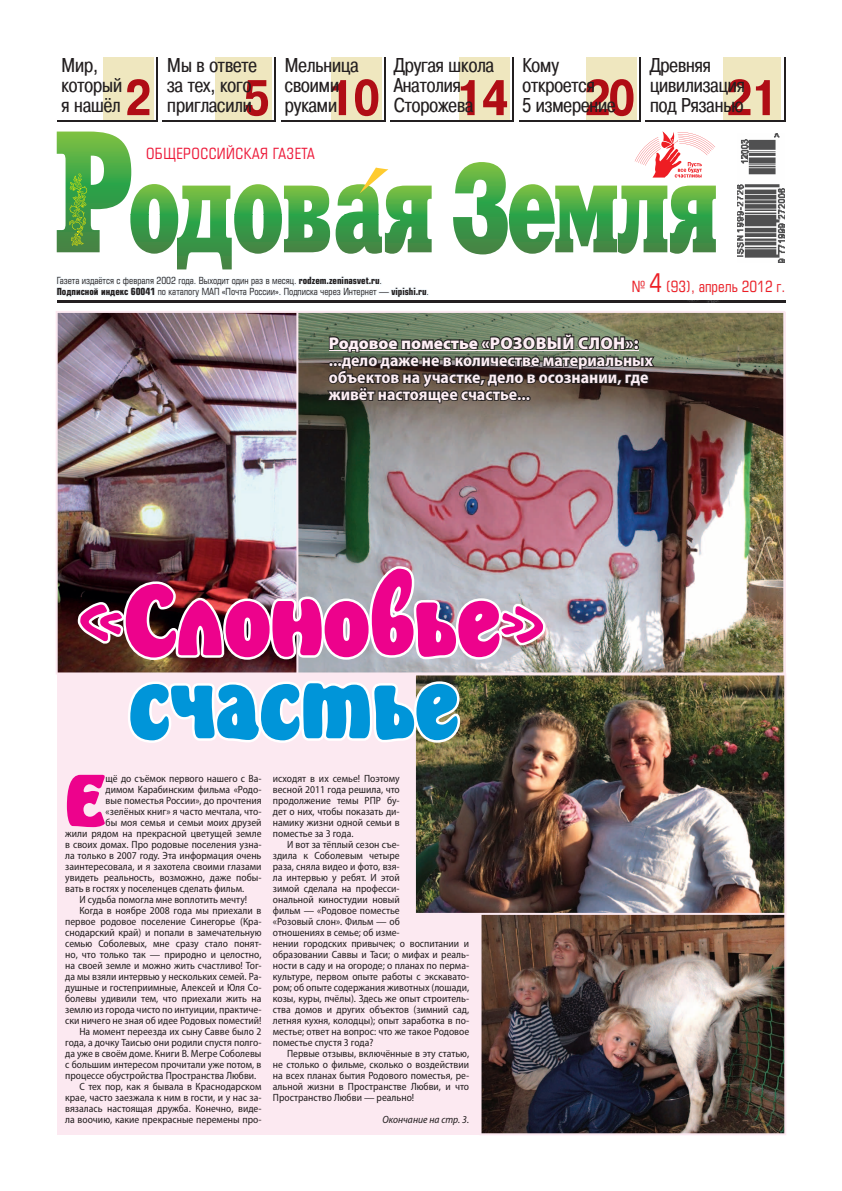
<style>
.page{position:relative;width:842px;height:1191px;background:#fff}
.page>*{position:absolute;margin:0;border:0;box-sizing:border-box;transform-origin:0 0}
.t1{font:99.4px/83px "Bulka";color:#ed028c;text-align:center;scale:.9 1}
.t2{font:73.4px "Bulka";color:#ed028c}
.t3{font:700 50px "Pragmatica Cond C";letter-spacing:-.04em;color:#b00d15}
.t4{font:20px/20px "Pragmatica Cond C";color:#231f20}
.t5{font:700 semi-condensed 17px/17px "Myriad Pro";color:#fdeef4}
.t6{font:900 17px "Myriad Pro";color:#fdeef4}
.t7{font:15px "Europe Cond";letter-spacing:.035em;color:#ed1a3a}
.t8{font:15px "Europe Cond";color:#ee1d23}
.t9{font:semi-condensed 10.5px/11px "Myriad Pro";color:#231f20;text-align:justify}
.t10{font:italic semi-condensed 10.5px "Myriad Pro";color:#231f20}
.t11{font:9.5px/11px "Europe Cond";color:#231f20}
.s1{font-size:25px}
.s2{font-weight:700}
.s3{font-family:"Brush Type"}
.s4{color:#0095d9}
</style>
<div class="page">
<img style="left:784px;top:188px;width:1px;height:74px">
<div style="left:57px;top:312px;width:728px;height:822px;background:#fce9f1"></div>
<div style="left:724px;top:57px;width:57px;height:64px;background:#efe7bf"></div>
<hr style="left:784px;top:57px;width:1px;height:64px;background:#231f20">
<hr style="left:646px;top:121px;width:139px;height:1px;background:#231f20">
<div style="left:331px;top:57px;width:50px;height:64px;background:#efe7bf"></div>
<hr style="left:385px;top:57px;width:1px;height:64px;background:#231f20">
<hr style="left:281px;top:121px;width:105px;height:1px;background:#231f20">
<div style="left:460px;top:57px;width:50px;height:64px;background:#efe7bf"></div>
<hr style="left:513px;top:57px;width:1px;height:64px;background:#231f20">
<hr style="left:391px;top:121px;width:123px;height:1px;background:#231f20">
<div style="left:586px;top:57px;width:51px;height:64px;background:#efe7bf"></div>
<hr style="left:640px;top:57px;width:1px;height:64px;background:#231f20">
<hr style="left:519px;top:121px;width:122px;height:1px;background:#231f20">
<div style="left:103px;top:57px;width:50px;height:64px;background:#efe7bf"></div>
<hr style="left:156px;top:57px;width:1px;height:64px;background:#231f20">
<hr style="left:57px;top:121px;width:100px;height:1px;background:#231f20">
<div style="left:215px;top:57px;width:57px;height:64px;background:#efe7bf"></div>
<hr style="left:275px;top:57px;width:1px;height:64px;background:#231f20">
<hr style="left:162px;top:121px;width:114px;height:1px;background:#231f20">
<img style="left:479px;top:915px;width:307px;height:220px">
<img style="left:298px;top:311px;width:487px;height:362px">
<img style="left:56px;top:404px;width:241px;height:270px">
<img style="left:56px;top:131px;width:728px;height:273px">
<img style="left:415px;top:673px;width:371px;height:242px">
<img style="left:75px;top:563px;width:473px;height:99px">
<svg style="left:128px;top:678px;width:335px;height:67px"></svg>
<h3 class="t4" style="left:62px;top:55px;width:62px">Мир, который я нашёл</h3>
<h3 class="t3" style="left:125px;top:70px;width:28px">2</h3>
<h3 class="t4" style="left:167px;top:55px;width:91px">Мы в ответе за тех, кого пригласили</h3>
<h3 class="t3" style="left:244px;top:70px;width:28px">5</h3>
<h3 class="t4" style="left:285px;top:55px;width:75px">Мельница своими руками</h3>
<h3 class="t3" style="left:327px;top:70px;width:54px">10</h3>
<h3 class="t4" style="left:394px;top:55px;width:101px">Другая школа<br>Анатолия<br>Сторожева</h3>
<h3 class="t3" style="left:455px;top:70px;width:54px">14</h3>
<h3 class="t4" style="left:522px;top:55px;width:95px">Кому откроется<br>5 измерение</h3>
<h3 class="t3" style="left:584px;top:70px;width:52px">20</h3>
<h3 class="t4" style="left:650px;top:55px;width:96px">Древняя цивилизация</h3>
<h3 class="t3" style="left:726px;top:70px;width:55px">21</h3>
<h3 class="t4" style="left:650px;top:95px;width:95px">под Рязанью</h3>
<h3 class="t7" style="left:146px;top:144px;width:170px">ОБЩЕРОССИЙСКАЯ ГАЗЕТА</h3>
<h3 class="t8" style="left:632px;top:277px;width:155px">№ <span class="s1">4</span> (93), апрель 2012 г.</h3>
<p class="t11" style="left:57px;top:275px;width:374px">Газета издаётся с февраля 2002 года. Выходит один раз в месяц. <span class="s2">rodzem.zeninasvet.ru</span>.<br><span class="s2">Подписной индекс 60041</span> по каталогу МАП «Почта России». Подписка через Интернет — <span class="s2">vipishi.ru</span>.</p>
<h3 class="t6" style="left:329px;top:333px;width:311px">Родовое поместье «РОЗОВЫЙ СЛОН»:</h3>
<h3 class="t5" style="left:329px;top:352px;width:326px">...дело даже не в количестве материальных объектов на участке, дело в осознании, где живёт настоящее счастье...</h3>
<h1 class="t1" style="left:78px;top:574px;width:523px"><span class="s3">«</span>Слоновье<span class="s3">» </span><span class="s4">счастье</span></h1>
<h2 class="t2" style="left:65px;top:743px;width:42px">Е</h2>
<p class="t9" style="left:106px;top:773px;width:157px">щё до съёмок первого нашего с Ва-</p>
<p class="t9" style="left:106px;top:784px;width:157px">димом Карабинским фильма «Родо-</p>
<p class="t9" style="left:106px;top:795px;width:157px">вые поместья России», до прочтения</p>
<p class="t9" style="left:106px;top:806px;width:157px">«зелёных книг» я часто мечтала, что-</p>
<p class="t9" style="left:106px;top:817px;width:157px">бы моя семья и семьи моих друзей</p>
<p class="t9" style="left:65px;top:828px;width:198px">жили рядом на прекрасной цветущей земле</p>
<p class="t9" style="left:65px;top:839px;width:198px">в своих домах. Про родовые поселения узна-</p>
<p class="t9" style="left:65px;top:850px;width:198px">ла только в 2007 году. Эта информация очень</p>
<p class="t9" style="left:65px;top:861px;width:198px">заинтересовала, и я захотела своими глазами</p>
<p class="t9" style="left:65px;top:872px;width:198px">увидеть реальность, возможно, даже побы-</p>
<p class="t9" style="left:65px;top:883px;width:181px">вать в гостях у поселенцев сделать фильм.</p>
<p class="t9" style="left:79px;top:894px;width:169px">И судьба помогла мне воплотить мечту!</p>
<p class="t9" style="left:79px;top:905px;width:184px">Когда в ноябре 2008 года мы приехали в</p>
<p class="t9" style="left:65px;top:916px;width:198px">первое родовое поселение Синегорье (Кра-</p>
<p class="t9" style="left:65px;top:927px;width:198px">снодарский край) и попали в замечательную</p>
<p class="t9" style="left:65px;top:938px;width:198px">семью Соболевых, мне сразу стало понят-</p>
<p class="t9" style="left:65px;top:949px;width:198px">но, что только так — природно и целостно,</p>
<p class="t9" style="left:65px;top:960px;width:198px">на своей земле и можно жить счастливо! Тог-</p>
<p class="t9" style="left:65px;top:971px;width:198px">да мы взяли интервью у нескольких семей. Ра-</p>
<p class="t9" style="left:65px;top:982px;width:198px">душные и гостеприимные, Алексей и Юля Со-</p>
<p class="t9" style="left:65px;top:993px;width:198px">болевы удивили тем, что приехали жить на</p>
<p class="t9" style="left:65px;top:1004px;width:198px">землю из города чисто по интуиции, практиче-</p>
<p class="t9" style="left:65px;top:1015px;width:198px">ски ничего не зная об идее Родовых поместий!</p>
<p class="t9" style="left:79px;top:1026px;width:184px">На момент переезда их сыну Савве было 2</p>
<p class="t9" style="left:65px;top:1037px;width:198px">года, а дочку Таисью они родили спустя полго-</p>
<p class="t9" style="left:65px;top:1048px;width:198px">да уже в своём доме. Книги В. Мегре Соболевы</p>
<p class="t9" style="left:65px;top:1059px;width:198px">с большим интересом прочитали уже потом, в</p>
<p class="t9" style="left:65px;top:1070px;width:193px">процессе обустройства Пространства Любви.</p>
<p class="t9" style="left:79px;top:1081px;width:184px">С тех пор, как я бывала в Краснодарском</p>
<p class="t9" style="left:65px;top:1092px;width:198px">крае, часто заезжала к ним в гости, и у нас за-</p>
<p class="t9" style="left:65px;top:1103px;width:198px">вязалась настоящая дружба. Конечно, виде-</p>
<p class="t9" style="left:65px;top:1114px;width:198px">ла воочию, какие прекрасные перемены про-</p>
<p class="t9" style="left:273px;top:773px;width:128px">исходят в их семье! Поэтому весной 2011 года решила, что продолжение темы РПР бу&shy;дет о них, чтобы показать ди&shy;намику жизни одной семьи в поместье за 3 года.</p>
<p class="t9" style="left:273px;top:839px;width:198px;text-align:left;text-indent:14px">И вот за тёплый сезон съе-<br>здила к Соболевым четыре<br>раза, сняла видео и фото, взя-<br>ла интервью у ребят. И этой<br>зимой сделала на професси-<br>ональной киностудии новый<br>фильм — «Родовое поместье<br>«Розовый слон». Фильм — об<br>отношениях в семье; об изме-<br>нении городских привычек; о воспитании и образовании Саввы и Таси; о мифах и реаль&shy;ности в саду и на огороде; о планах по перма&shy;культуре, первом опыте работы с экскавато&shy;ром; об опыте содержания животных (лошади, козы, куры, пчёлы). Здесь же опыт строитель&shy;ства домов и других объектов (зимний сад, летняя кухня, колодцы); опыт заработка в по&shy;местье; ответ на вопрос: что же такое Родовое поместье спустя 3 года?</p>
<p class="t9" style="left:273px;top:1048px;width:198px;text-indent:14px">Первые отзывы, включённые в эту статью, не столько о фильме, сколько о воздействии на всех планах бытия Родового поместья, ре&shy;альной жизни в Пространстве Любви, и что Пространство Любви — реально!</p>
<p class="t10" style="left:382px;top:1114px;width:88px">Окончание на стр. 3.</p>
</div>
